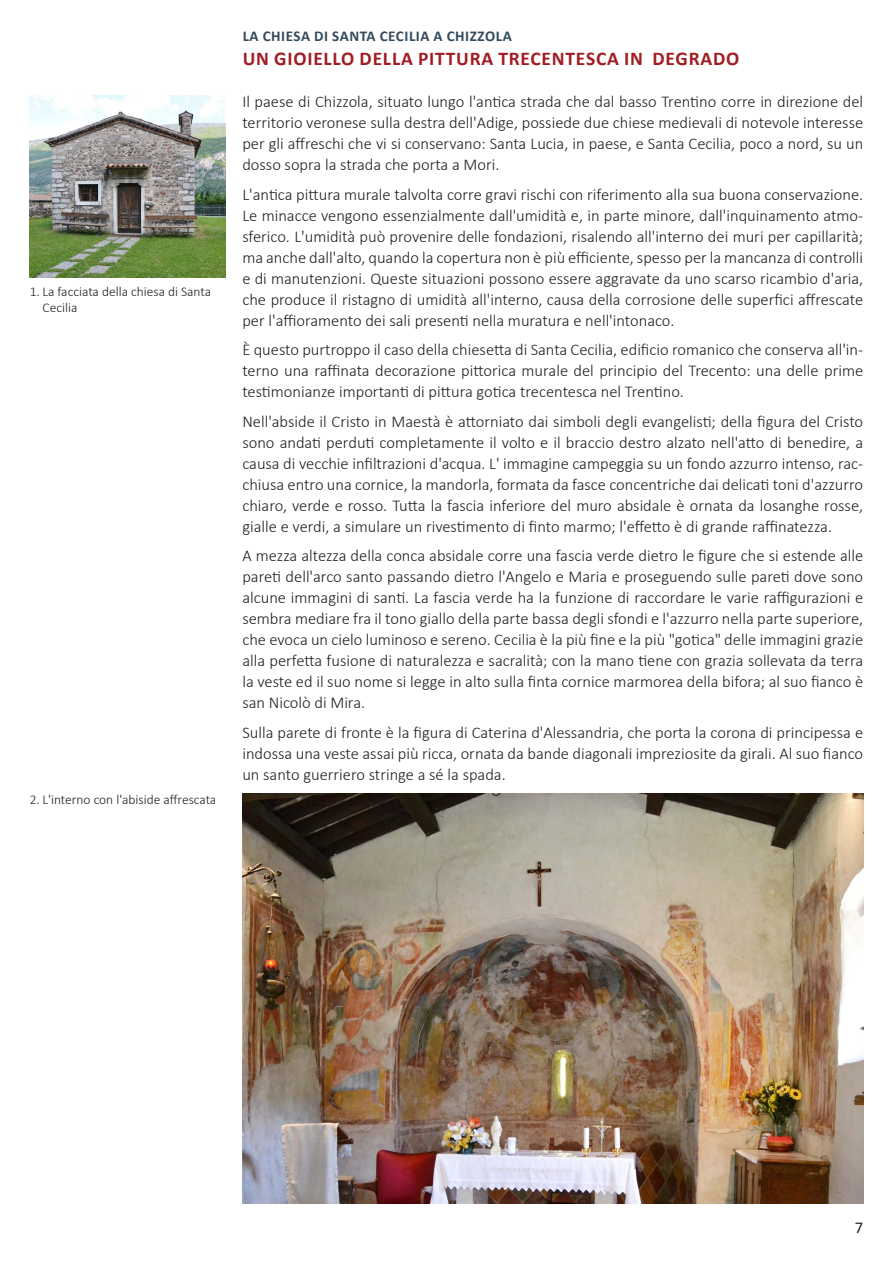
<style>
.page{position:relative;width:893px;height:1263px;background:#fff}
.page>*{position:absolute;margin:0;border:0;box-sizing:border-box;transform-origin:0 0}
.Titolo{font:700 19.5px "Calibri";letter-spacing:.04em;color:#a01d23}
.Testo{font:300 16.5px/21px "Calibri";color:#231f20;text-align:justify}
.t1{font:16.5px "Calibri";color:#231f20}
.Occhiello{font:700 15px "Calibri";letter-spacing:.04em;color:#344b5d}
.Didascalia{font:300 13.5px/16.2px "Calibri";color:#231f20}
</style>
<div class="page">
<img style="left:30px;top:96px;width:195px;height:181px">
<img style="left:242px;top:793px;width:621px;height:410px">
<p class="Didascalia" style="left:43px;top:283px;width:170px;text-indent:-13px">1. La facciata della chiesa di Santa<br>Cecilia</p>
<p class="Didascalia" style="left:30px;top:791px;width:188px">2. L'interno con l'abiside affrescata</p>
<p class="Occhiello" style="left:243px;top:25px;width:271px">LA CHIESA DI SANTA CECILIA A CHIZZOLA</p>
<p class="Titolo" style="left:243px;top:45px;width:498px">UN GIOIELLO DELLA PITTURA TRECENTESCA IN DEGRADO</p>
<p class="Testo" style="left:242px;top:91px;width:622px">Il paese di Chizzola, situato lungo l'antica strada che dal basso Trentino corre in direzione del territorio veronese sulla destra dell'Adige, possiede due chiese medievali di notevole interesse per gli affreschi che vi si conservano: Santa Lucia, in paese, e Santa Cecilia, poco a nord, su un dosso sopra la strada che porta a Mori.</p>
<p class="Testo" style="left:242px;top:183px;width:622px">L'antica pittura murale talvolta corre gravi rischi con riferimento alla sua buona conservazione.<br>Le minacce vengono essenzialmente dall'umidità e, in parte minore, dall'inquinamento atmo&shy;sferico. L'umidità può provenire delle fondazioni, risalendo all'interno dei muri per capillarità; ma anche dall'alto, quando la copertura non è più efficiente, spesso per la mancanza di controlli e di manutenzioni. Queste situazioni possono essere aggravate da uno scarso ricambio d'aria, che produce il ristagno di umidità all'interno, causa della corrosione delle superfici affrescate per l'affioramento dei sali presenti nella muratura e nell'intonaco.</p>
<p class="Testo" style="left:242px;top:339px;width:622px">È questo purtroppo il caso della chiesetta di Santa Cecilia, edificio romanico che conserva all'in&shy;terno una raffinata decorazione pittorica murale del principio del Trecento: una delle prime testimonianze importanti di pittura gotica trecentesca nel Trentino.</p>
<p class="Testo" style="left:242px;top:410px;width:622px">Nell'abside il Cristo in Maestà è attorniato dai simboli degli evangelisti; della figura del Cristo sono andati perduti completamente il volto e il braccio destro alzato nell'atto di benedire, a causa di vecchie infiltrazioni d'acqua. L' immagine campeggia su un fondo azzurro intenso, rac&shy;chiusa entro una cornice, la mandorla, formata da fasce concentriche dai delicati toni d'azzurro chiaro, verde e rosso. Tutta la fascia inferiore del muro absidale è ornata da losanghe rosse, gialle e verdi, a simulare un rivestimento di finto marmo; l'effetto è di grande raffinatezza.</p>
<p class="Testo" style="left:242px;top:545px;width:622px">A mezza altezza della conca absidale corre una fascia verde dietro le figure che si estende alle pareti dell'arco santo passando dietro l'Angelo e Maria e proseguendo sulle pareti dove sono alcune immagini di santi. La fascia verde ha la funzione di raccordare le varie raffigurazioni e sembra mediare fra il tono giallo della parte bassa degli sfondi e l'azzurro nella parte superiore, che evoca un cielo luminoso e sereno. Cecilia è la più fine e la più "gotica" delle immagini grazie alla perfetta fusione di naturalezza e sacralità; con la mano tiene con grazia sollevata da terra la veste ed il suo nome si legge in alto sulla finta cornice marmorea della bifora; al suo fianco è san Nicolò di Mira.</p>
<p class="Testo" style="left:242px;top:721px;width:622px">Sulla parete di fronte è la figura di Caterina d'Alessandria, che porta la corona di principessa e indossa una veste assai più ricca, ornata da bande diagonali impreziosite da girali. Al suo fianco un santo guerriero stringe a sé la spada.</p>
<p class="t1" style="left:855px;top:1216px;width:10px">7</p>
</div>
